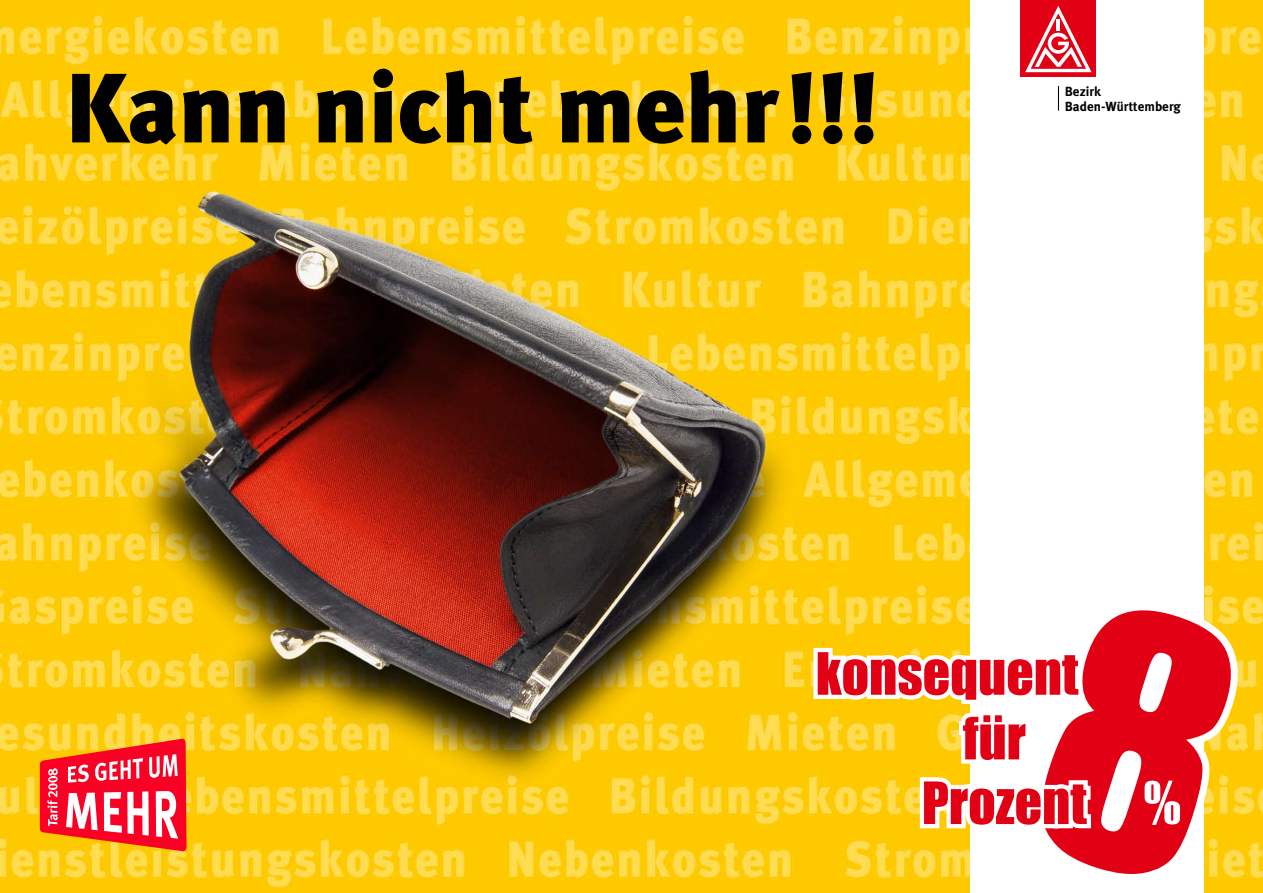
<style>
.page{position:relative;width:1263px;height:893px;background:#fff}
.page>*{position:absolute;margin:0;border:0;box-sizing:border-box;transform-origin:0 0}
.t1{font:900 98.32px "Meta Plus";color:#000}
.t2{font:53.85px "Impact";color:#e20015}
.t3{font:700 13.27px/14.5px "Meta Plus";color:#000}
.s1{color:#fff}
</style>
<div class="page">
<img style="left:0;top:0;width:1263px;height:893px">
<div style="left:971px;top:0;width:233px;height:893px;background:#fff"></div>
<svg style="left:1058px;top:86px;width:1px;height:25px"></svg>
<div style="left:1021px;top:0;width:75px;height:77px;background:#e20015"></div>
<svg style="left:1025px;top:6px;width:67px;height:67px"></svg>
<svg style="left:809px;top:601px;width:162px;height:240px"></svg>
<svg style="left:40px;top:739px;width:147px;height:112px"></svg>
<svg style="left:1204px;top:593px;width:44px;height:297px;background:#fdd53a"></svg>
<h1 class="t1" style="left:64px;top:51px;width:816px">Kann nicht mehr!!!</h1>
<p class="t3" style="left:1065px;top:84px;width:117px">Bezirk<br>Baden-Württemberg</p>
<h2 class="t2" style="left:816px;top:632px;width:264px">konsequent</h2>
<h2 class="t2" style="left:963px;top:696px;width:64px">für</h2>
<h2 class="t2" style="left:922px;top:761px;width:261px">Prozent <span class="s1">%</span></h2>
</div>
